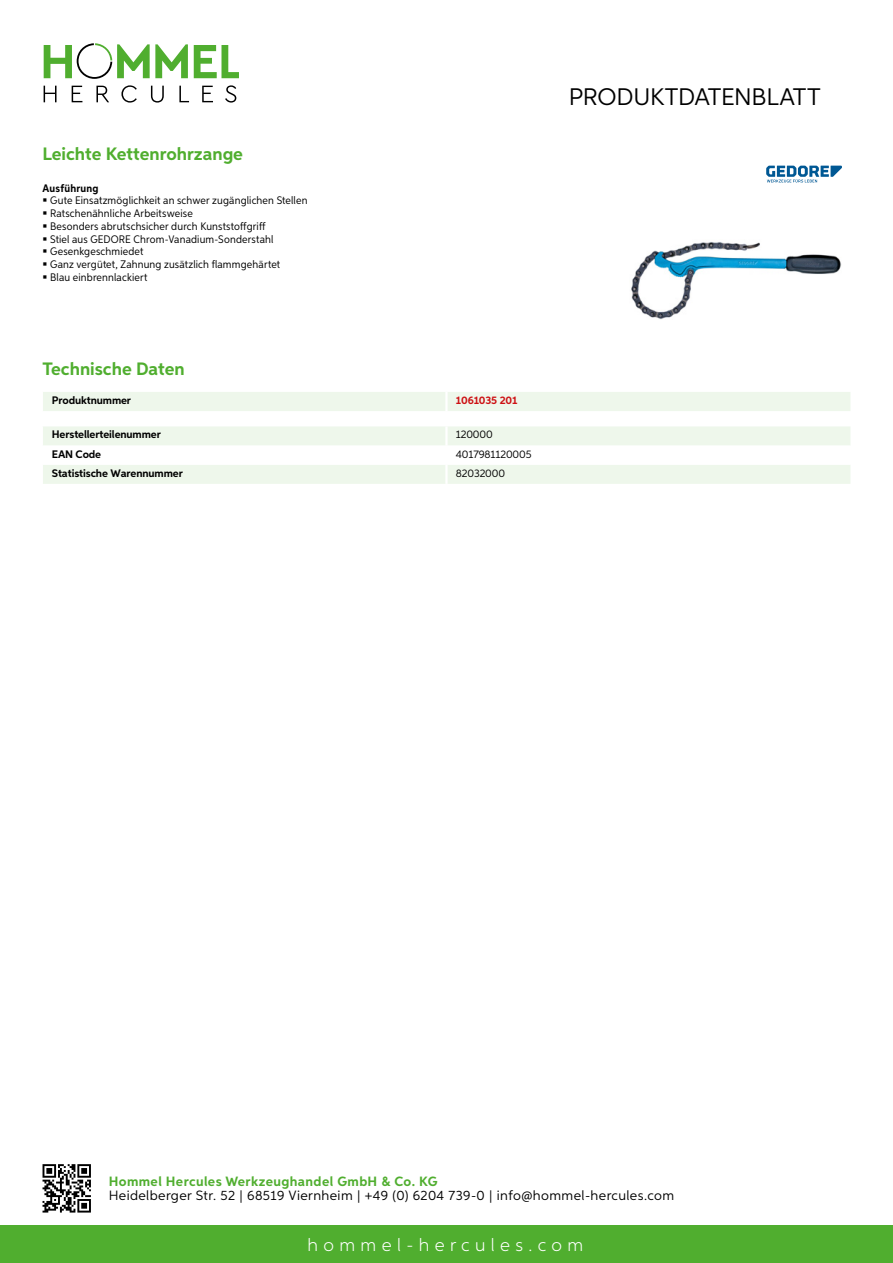
<style>
.page{position:relative;width:893px;height:1263px;background:#fff}
.page>*{position:absolute;margin:0;border:0;box-sizing:border-box;transform-origin:0 0}
.t1{font:24px "Aspira";letter-spacing:-.01em;color:#000}
.t2{font:700 18px "Aspira";color:#50ae2f}
.t3{font:300 18px "Aspira";letter-spacing:.3em;color:#fff}
.t4{font:13.5px "Aspira";letter-spacing:.03em;color:#000}
.t5{font:700 13.5px "Aspira";letter-spacing:.03em;color:#50ae2f}
.t6{font:10.95px/12.8px "Aspira Nar";letter-spacing:.015em;color:#000}
.t7{font:700 10.95px "Aspira";letter-spacing:-.01em;color:#000}
.t8{font:10.95px "Aspira";letter-spacing:-.01em;color:#000}
.t9{font:700 10.95px "Aspira";letter-spacing:-.01em;color:#cd1013}
.t10{font:700 10.95px "Aspira Nar";letter-spacing:.02em;color:#000}
</style>
<div class="page">
<div style="left:0;top:1226px;width:893px;height:37px;background:#50ae2f"></div>
<svg style="left:43px;top:1164px;width:48px;height:48px"></svg>
<svg style="left:194px;top:45px;width:45px;height:33px"></svg>
<svg style="left:44px;top:43px;width:144px;height:36px"></svg>
<svg style="left:44px;top:86px;width:13px;height:16px"></svg>
<svg style="left:72px;top:86px;width:10px;height:16px"></svg>
<svg style="left:96px;top:86px;width:13px;height:16px"></svg>
<svg style="left:121px;top:85px;width:16px;height:18px"></svg>
<svg style="left:151px;top:86px;width:13px;height:17px"></svg>
<svg style="left:179px;top:86px;width:10px;height:16px"></svg>
<svg style="left:202px;top:86px;width:11px;height:16px"></svg>
<svg style="left:225px;top:85px;width:11px;height:18px"></svg>
<div style="left:43px;top:392px;width:807px;height:19px;background:#eef7eb"></div>
<hr style="left:445px;top:392px;width:3px;height:19px;background:#fff">
<svg style="left:43px;top:426px;width:807px;height:58px"></svg>
<hr style="left:445px;top:465px;width:3px;height:19px;background:#fff">
<img style="left:631px;top:242px;width:211px;height:77px">
<svg style="left:766px;top:166px;width:76px;height:16px"></svg>
<h2 class="t2" style="left:43px;top:142px;width:202px">Leichte Kettenrohrzange</h2>
<p class="t10" style="left:43px;top:181px;width:58px">Ausführung</p>
<p class="t6" style="left:50px;top:194px;width:259px">Gute Einsatzmöglichkeit an schwer zugänglichen Stellen Ratschenähnliche Arbeitsweise<br>Besonders abrutschsicher durch Kunststoffgriff<br>Stiel aus GEDORE Chrom-Vanadium-Sonderstahl Gesenkgeschmiedet<br>Ganz vergütet, Zahnung zusätzlich flammgehärtet<br>Blau einbrennlackiert</p>
<h2 class="t2" style="left:43px;top:358px;width:144px">Technische Daten</h2>
<p class="t7" style="left:52px;top:393px;width:81px">Produktnummer</p>
<p class="t9" style="left:456px;top:393px;width:63px">1061035 201</p>
<p class="t7" style="left:52px;top:428px;width:111px">Herstellerteilenummer</p>
<p class="t8" style="left:456px;top:428px;width:38px">120000</p>
<p class="t7" style="left:52px;top:447px;width:51px">EAN Code</p>
<p class="t8" style="left:456px;top:447px;width:77px">4017981120005</p>
<p class="t7" style="left:52px;top:466px;width:132px">Statistische Warennummer</p>
<p class="t8" style="left:456px;top:466px;width:51px">82032000</p>
<h1 class="t1" style="left:569px;top:82px;width:253px">Produktdatenblatt</h1>
<p class="t5" style="left:109px;top:1172px;width:330px">Hommel Hercules Werkzeughandel GmbH &amp; Co. KG</p>
<p class="t4" style="left:109px;top:1187px;width:567px">Heidelberger Str. 52 | 68519 Viernheim | +49 (0) 6204 739-0 | info@hommel-hercules.com</p>
<h2 class="t3" style="left:307px;top:1234px;width:277px">hommel-hercules.com</h2>
</div>
